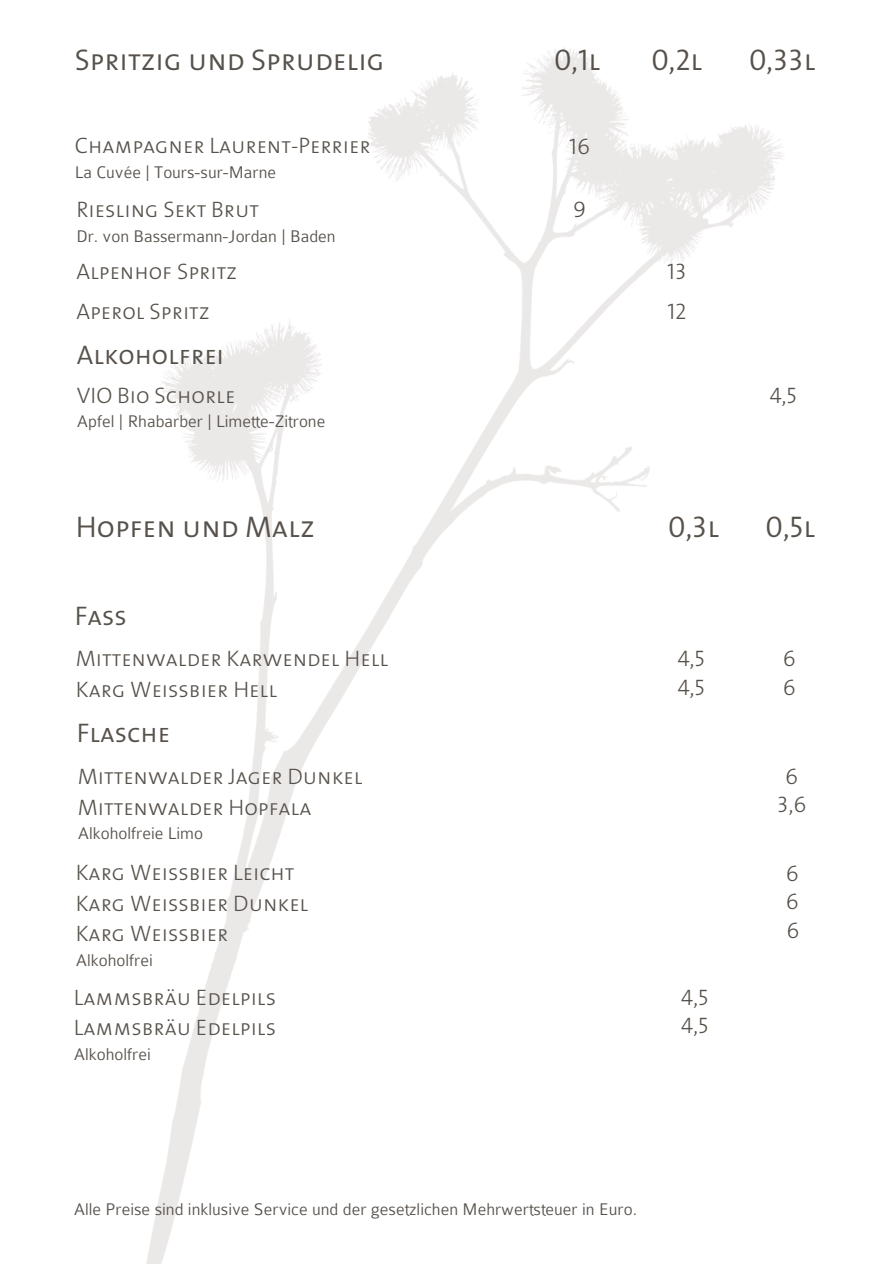
<style>
.page{position:relative;width:894px;height:1264px;background:#fff}
.page>*{position:absolute;margin:0;border:0;box-sizing:border-box;transform-origin:0 0}
.t1{font:30px "The Mix Semi Light Caps";color:#57514b}
.t2{font:27px "The Mix Semi Light Caps";color:#57514b}
.t3{font:22.5px/30.3px "The Mix Light Caps";color:#57514b}
.t4{font:300 18px "Colaborate";color:#57514b}
</style>
<div class="page">
<img style="left:146px;top:48px;width:637px;height:1215px">
<p class="t1" style="left:75px;top:35px;width:311px">Spritzig und Sprudelig</p>
<p class="t3" style="left:75px;top:129px;width:297px">Champagner Laurent-Perrier</p>
<p class="t4" style="left:75px;top:162px;width:203px">La Cuvée | Tours-sur-Marne</p>
<p class="t3" style="left:76px;top:194px;width:184px">Riesling Sekt Brut</p>
<h1 class="t4" style="left:76px;top:227px;width:261px">Dr. von Bassermann-Jordan | Baden</h1>
<h1 class="t3" style="left:76px;top:256px;width:162px">Alpenhof Spritz</h1>
<h1 class="t3" style="left:76px;top:295px;width:135px">Aperol Spritz</h1>
<h1 class="t2" style="left:77px;top:332px;width:149px">Alkoholfrei</h1>
<h3 class="t3" style="left:77px;top:379px;width:160px">VIO Bio Schorle</h3>
<p class="t4" style="left:77px;top:412px;width:250px">Apfel | Rhabarber | Limette-Zitrone</p>
<p class="t1" style="left:76px;top:502px;width:240px">Hopfen und Malz</p>
<p class="t2" style="left:75px;top:593px;width:54px">Fass</p>
<p class="t3" style="left:76px;top:643px;width:314px">Mittenwalder Karwendel Hell<br>Karg Weissbier Hell</p>
<h2 class="t2" style="left:77px;top:711px;width:95px">Flasche</h2>
<h2 class="t3" style="left:78px;top:760px;width:286px">Mittenwalder Jager Dunkel<br>Mittenwalder Hopfala</h2>
<h2 class="t4" style="left:78px;top:824px;width:127px">Alkoholfreie Limo</h2>
<h1 class="t3" style="left:76px;top:857px;width:234px">Karg Weissbier Leicht<br>Karg Weissbier Dunkel<br>Karg Weissbier</h1>
<h1 class="t4" style="left:76px;top:951px;width:78px">Alkoholfrei</h1>
<p class="t3" style="left:74px;top:981px;width:204px">Lammsbräu Edelpils<br>Lammsbräu Edelpils</p>
<p class="t4" style="left:74px;top:1044px;width:78px">Alkoholfrei</p>
<h1 class="t1" style="left:554px;top:35px;width:48px">0,1l</h1>
<h2 class="t1" style="left:651px;top:35px;width:52px">0,2l</h2>
<p class="t1" style="left:748px;top:35px;width:68px">0,33l</p>
<h1 class="t3" style="left:569px;top:130px;width:22px">16</h1>
<h1 class="t3" style="left:573px;top:194px;width:15px">9</h1>
<h1 class="t3" style="left:667px;top:256px;width:21px">13</h1>
<h2 class="t3" style="left:667px;top:295px;width:21px">12</h2>
<h2 class="t3" style="left:769px;top:379px;width:29px">4,5</h2>
<h2 class="t1" style="left:668px;top:502px;width:53px">0,3l</h2>
<p class="t1" style="left:765px;top:502px;width:51px">0,5l</p>
<p class="t3" style="left:677px;top:643px;width:29px">4,5</p>
<h1 class="t3" style="left:677px;top:671px;width:29px">4,5</h1>
<h2 class="t3" style="left:681px;top:981px;width:29px">4,5</h2>
<h3 class="t3" style="left:681px;top:1009px;width:29px">4,5</h3>
<h3 class="t3" style="left:782px;top:643px;width:14px">6</h3>
<p class="t3" style="left:782px;top:671px;width:14px">6</p>
<p class="t3" style="left:785px;top:760px;width:14px">6</p>
<p class="t3" style="left:776px;top:789px;width:31px">3,6</p>
<p class="t3" style="left:785px;top:857px;width:14px">6</p>
<h3 class="t3" style="left:785px;top:885px;width:14px">6</h3>
<h2 class="t3" style="left:786px;top:914px;width:14px">6</h2>
<h2 class="t4" style="left:74px;top:1199px;width:564px">Alle Preise sind inklusive Service und der gesetzlichen Mehrwertsteuer in Euro.</h2>
</div>
